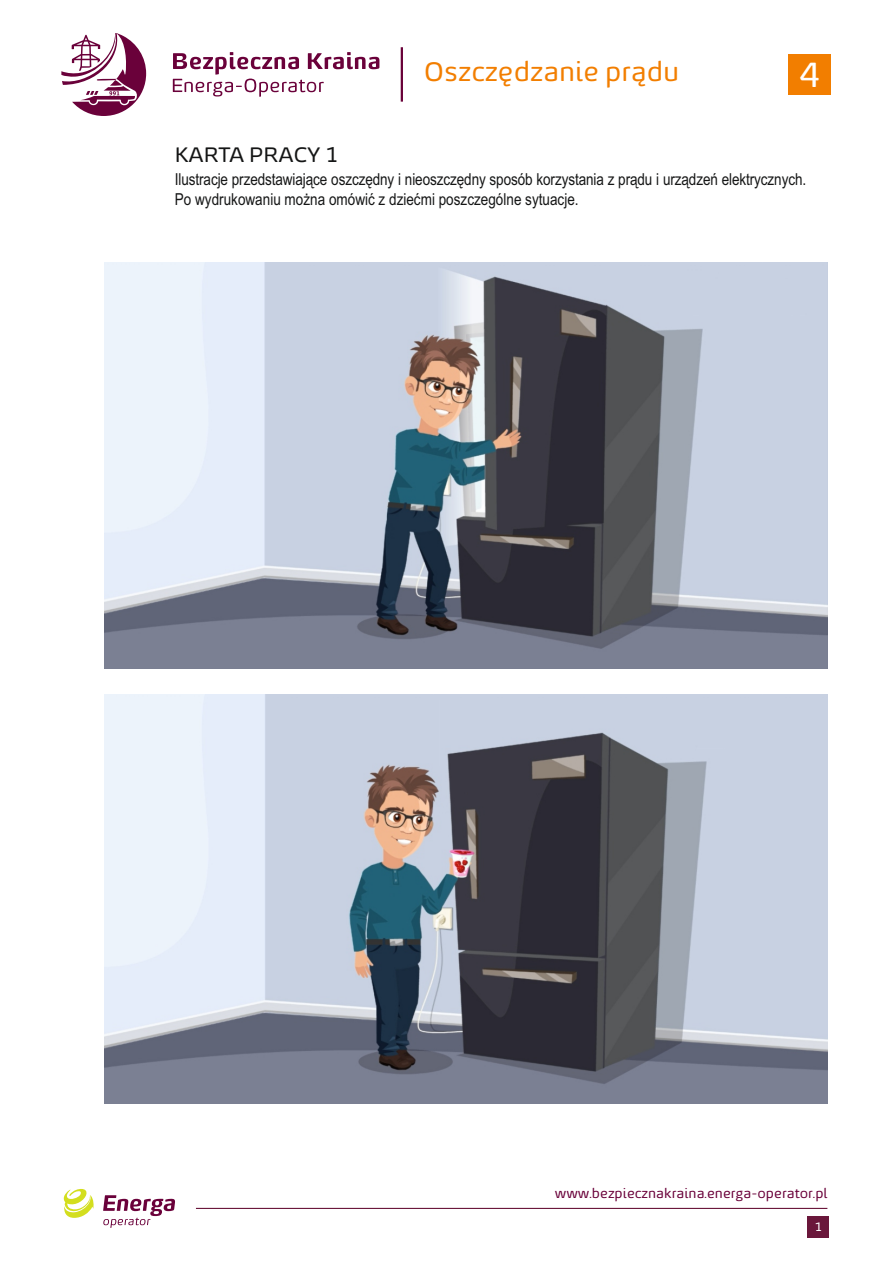
<style>
.page{position:relative;width:893px;height:1263px;background:#fff}
.page>*{position:absolute;margin:0;border:0;box-sizing:border-box;transform-origin:0 0}
.t1{font:34.95px "Energa";color:#fff}
.t2{font:26.85px "Energa";color:#f27e00}
.t3{font:21px "Energa";color:#151616}
.t4{font:16.5px "Arial Narrow";letter-spacing:-.005em;color:#151616}
.t5{font:13.5px "Energa";color:#690139}
.t6{font:12px "Energa";color:#fff}
</style>
<div class="page">
<div style="left:788px;top:54px;width:43px;height:41px;background:#f27e00"></div>
<svg style="left:61px;top:33px;width:85px;height:83px"></svg>
<svg style="left:173px;top:52px;width:206px;height:45px"></svg>
<hr style="left:401px;top:47px;width:2px;height:55px;background:#690139">
<div style="left:807px;top:1216px;width:22px;height:22px;background:#6a173b"></div>
<hr style="left:196px;top:1208px;width:631px;height:1px;background:#6a173b">
<svg style="left:103px;top:1195px;width:72px;height:33px"></svg>
<svg style="left:63px;top:1189px;width:31px;height:29px"></svg>
<img style="left:104px;top:262px;width:723px;height:407px">
<img style="left:104px;top:694px;width:723px;height:409px">
<h2 class="t2" style="left:424px;top:60px;width:257px">Oszczędzanie prądu</h2>
<h1 class="t1" style="left:800px;top:59px;width:23px">4</h1>
<p class="t3" style="left:175px;top:145px;width:165px">KARTA PRACY 1</p>
<p class="t4" style="left:175px;top:193px;width:405px">Po wydrukowaniu można omówić z dziećmi poszczególne sytuacje.</p>
<p class="t4" style="left:175px;top:173px;width:633px">Ilustracje przedstawiające oszczędny i nieoszczędny sposób korzystania z prądu i urządzeń elektrycznych.</p>
<p class="t5" style="left:555px;top:1187px;width:274px">www.bezpiecznakraina.energa-operator.pl</p>
<p class="t6" style="left:815px;top:1222px;width:9px">1</p>
</div>
